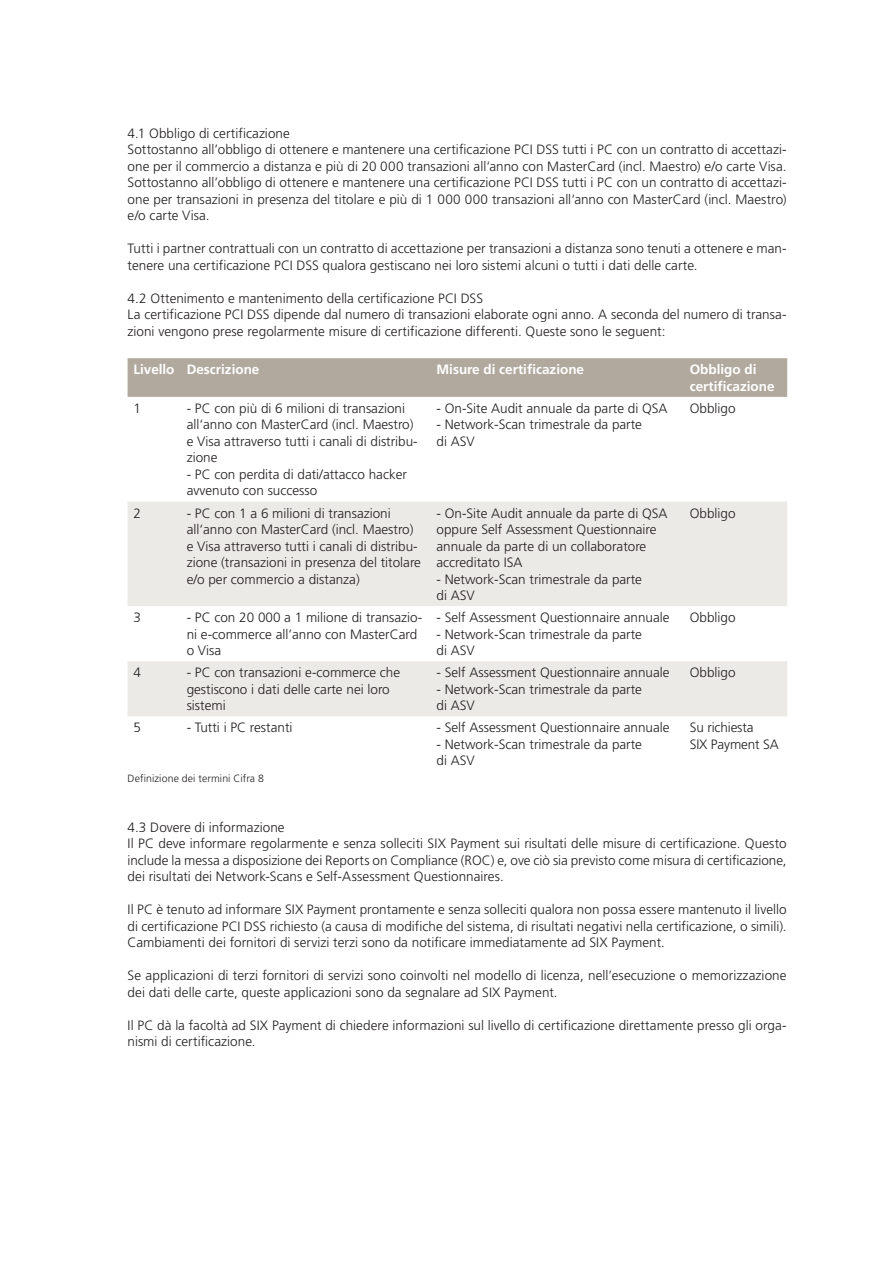
<style>
.page{position:relative;width:893px;height:1263px;background:#fff}
.page>*{position:absolute;margin:0;border:0;box-sizing:border-box;transform-origin:0 0}
.t1{font:300 13.5px/16.5px "Frutiger LT Std";color:#231f20}
.t2{font:700 13.5px/16.5px "Frutiger LT Std";color:#fff}
.t3{font:300 10.5px "Frutiger LT Std";letter-spacing:.01em;color:#231f20}
</style>
<div class="page">
<div style="left:128px;top:358px;width:659px;height:39px;background:#b1a99e"></div>
<svg style="left:128px;top:501px;width:659px;height:215px;fill:#ebeae6"></svg>
<p class="t1" style="left:128px;top:125px;width:661px">4.1 Obbligo di certificazione<br>Sottostanno all’obbligo di ottenere e mantenere una certificazione PCI DSS tutti i PC con un contratto di accettazi&shy;one per il commercio a distanza e più di 20 000 transazioni all‘anno con MasterCard (incl. Maestro) e/o carte Visa.<br>Sottostanno all’obbligo di ottenere e mantenere una certificazione PCI DSS tutti i PC con un contratto di accettazi&shy;one per transazioni in presenza del titolare e più di 1 000 000 transazioni all‘anno con MasterCard (incl. Maestro) e/o carte Visa.</p>
<p class="t1" style="left:128px;top:240px;width:661px">Tutti i partner contrattuali con un contratto di accettazione per transazioni a distanza sono tenuti a ottenere e man&shy;tenere una certificazione PCI DSS qualora gestiscano nei loro sistemi alcuni o tutti i dati delle carte.</p>
<p class="t1" style="left:128px;top:290px;width:661px">4.2 Ottenimento e mantenimento della certificazione PCI DSS<br>La certificazione PCI DSS dipende dal numero di transazioni elaborate ogni anno. A seconda del numero di transa&shy;zioni vengono prese regolarmente misure di certificazione differenti. Queste sono le seguent:</p>
<p class="t2" style="left:134px;top:361px;width:127px">Livello Descrizione</p>
<p class="t2" style="left:437px;top:361px;width:149px">Misure di certificazione</p>
<p class="t2" style="left:690px;top:361px;width:86px">Obbligo di certificazione</p>
<p class="t1" style="left:134px;top:400px;width:9px">1</p>
<p class="t1" style="left:187px;top:400px;width:233px">- PC con più di 6 milioni di transazioni all‘anno con MasterCard (incl. Maestro) e Visa attraverso tutti i canali di distribu&shy;zione</p>
<p class="t1" style="left:187px;top:466px;width:222px">- PC con perdita di dati/attacco hacker avvenuto con successo</p>
<p class="t1" style="left:437px;top:400px;width:233px">- On-Site Audit annuale da parte di QSA</p>
<p class="t1" style="left:437px;top:417px;width:207px">- Network-Scan trimestrale da parte di ASV</p>
<p class="t1" style="left:690px;top:400px;width:47px">Obbligo</p>
<p class="t1" style="left:134px;top:505px;width:9px">2</p>
<p class="t1" style="left:187px;top:505px;width:236px">- PC con 1 a 6 milioni di transazioni all‘anno con MasterCard (incl. Maestro) e Visa attraverso tutti i canali di distribu&shy;zione (transazioni in presenza del titolare e/o per commercio a distanza)</p>
<p class="t1" style="left:437px;top:505px;width:233px">- On-Site Audit annuale da parte di QSA oppure Self Assessment Questionnaire annuale da parte di un collaboratore accreditato ISA</p>
<p class="t1" style="left:437px;top:571px;width:207px">- Network-Scan trimestrale da parte di ASV</p>
<p class="t1" style="left:134px;top:609px;width:9px">3</p>
<p class="t1" style="left:187px;top:609px;width:237px">- PC con 20 000 a 1 milione di transazio&shy;ni e-commerce all’anno con MasterCard o Visa</p>
<p class="t1" style="left:437px;top:609px;width:235px">- Self Assessment Questionnaire annuale</p>
<p class="t1" style="left:437px;top:626px;width:207px">- Network-Scan trimestrale da parte di ASV</p>
<p class="t1" style="left:134px;top:665px;width:9px">4</p>
<p class="t1" style="left:187px;top:665px;width:215px">- PC con transazioni e-commerce che gestiscono i dati delle carte nei loro sistemi</p>
<p class="t1" style="left:437px;top:665px;width:235px">- Self Assessment Questionnaire annuale</p>
<p class="t1" style="left:437px;top:681px;width:207px">- Network-Scan trimestrale da parte di ASV</p>
<p class="t1" style="left:134px;top:720px;width:9px">5</p>
<p class="t1" style="left:187px;top:720px;width:107px">- Tutti i PC restanti</p>
<p class="t1" style="left:437px;top:720px;width:235px">- Self Assessment Questionnaire annuale</p>
<p class="t1" style="left:437px;top:736px;width:207px">- Network-Scan trimestrale da parte di ASV</p>
<p class="t1" style="left:690px;top:505px;width:47px">Obbligo</p>
<p class="t1" style="left:690px;top:609px;width:47px">Obbligo</p>
<p class="t1" style="left:690px;top:665px;width:47px">Obbligo</p>
<p class="t1" style="left:690px;top:720px;width:90px">Su richiesta<br>SIX Payment SA</p>
<p class="t3" style="left:128px;top:772px;width:138px">Definizione dei termini Cifra 8</p>
<p class="t1" style="left:128px;top:819px;width:661px">4.3 Dovere di informazione<br>Il PC deve informare regolarmente e senza solleciti SIX Payment sui risultati delle misure di certificazione. Questo include la messa a disposizione dei Reports on Compliance (ROC) e, ove ciò sia previsto come misura di certificazione, dei risultati dei Network-Scans e Self-Assessment Questionnaires.</p>
<p class="t1" style="left:128px;top:901px;width:661px;text-align:justify">Il PC è tenuto ad informare SIX Payment prontamente e senza solleciti qualora non possa essere mantenuto il livello di certificazione PCI DSS richiesto (a causa di modifiche del sistema, di risultati negativi nella certificazione, o simili).<br>Cambiamenti dei fornitori di servizi terzi sono da notificare immediatamente ad SIX Payment.</p>
<p class="t1" style="left:128px;top:967px;width:660px">Se applicazioni di terzi fornitori di servizi sono coinvolti nel modello di licenza, nell’esecuzione o memorizzazione dei dati delle carte, queste applicazioni sono da segnalare ad SIX Payment.</p>
<p class="t1" style="left:128px;top:1017px;width:661px">Il PC dà la facoltà ad SIX Payment di chiedere informazioni sul livello di certificazione direttamente presso gli orga&shy;nismi di certificazione.</p>
</div>
